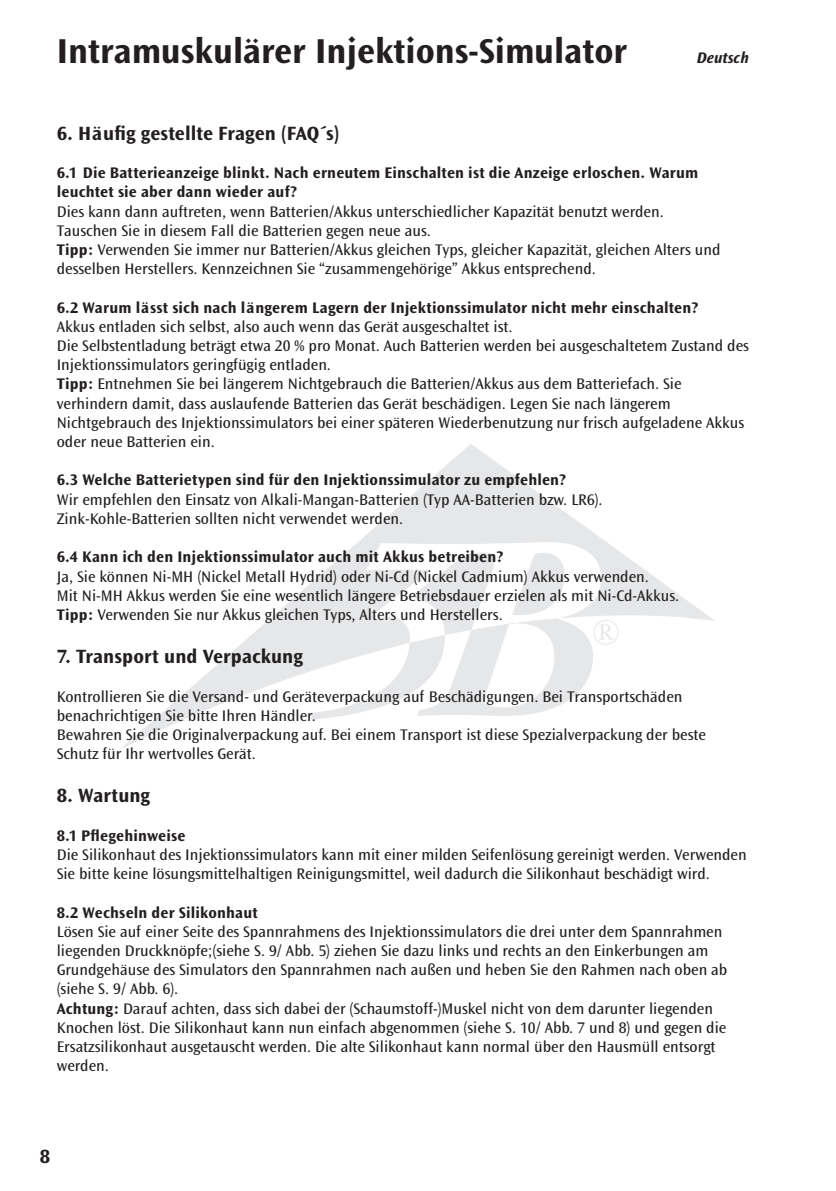
<style>
.page{position:relative;width:836px;height:1191px;background:#fff}
.page>*{position:absolute;margin:0;border:0;box-sizing:border-box;transform-origin:0 0}
.t1{font:36.2px "Perpetua";color:#e6e7e9}
.t2{font:700 36px "Ocean Sans";color:#231f20}
.t3{font:700 20px "Ocean Sans";letter-spacing:.005em;color:#231f20}
.t4{font:16px/19.2px "Ocean Sans";color:#231f20}
.t5{font:700 16px/19.2px "Ocean Sans";letter-spacing:.01em;color:#231f20}
.t6{font:italic 700 16px "Ocean Sans";color:#231f20}
.s1{font-weight:700}
</style>
<div class="page">
<svg style="left:120px;top:444px;width:595px;height:306px"></svg>
<svg style="left:311px;top:542px;width:289px;height:177px"></svg>
<h2 class="t2" style="left:57px;top:31px;width:571px">Intramuskulärer Injektions-Simulator</h2>
<p class="t6" style="left:696px;top:49px;width:53px">Deutsch</p>
<p class="t3" style="left:57px;top:122px;width:284px">6. Häufig gestellte Fragen (FAQ´s)</p>
<p class="t5" style="left:57px;top:163px;width:642px">6.1 Die Batterieanzeige blinkt. Nach erneutem Einschalten ist die Anzeige erloschen. Warum leuchtet sie aber dann wieder auf?</p>
<p class="t4" style="left:57px;top:202px;width:665px">Dies kann dann auftreten, wenn Batterien/Akkus unterschiedlicher Kapazität benutzt werden.<br>Tauschen Sie in diesem Fall die Batterien gegen neue aus.<br><span class="s1">Tipp:</span> Verwenden Sie immer nur Batterien/Akkus gleichen Typs, gleicher Kapazität, gleichen Alters und desselben Herstellers. Kennzeichnen Sie “zusammengehörige” Akkus entsprechend.</p>
<p class="t5" style="left:57px;top:298px;width:642px">6.2 Warum lässt sich nach längerem Lagern der Injektionssimulator nicht mehr einschalten?</p>
<p class="t4" style="left:57px;top:317px;width:693px">Akkus entladen sich selbst, also auch wenn das Gerät ausgeschaltet ist.<br>Die Selbstentladung beträgt etwa 20 % pro Monat. Auch Batterien werden bei ausgeschaltetem Zustand des Injektionssimulators geringfügig entladen.<br><span class="s1">Tipp:</span> Entnehmen Sie bei längerem Nichtgebrauch die Batterien/Akkus aus dem Batteriefach. Sie verhindern damit, dass auslaufende Batterien das Gerät beschädigen. Legen Sie nach längerem Nichtgebrauch des Injektionssimulators bei einer späteren Wiederbenutzung nur frisch aufgeladene Akkus oder neue Batterien ein.</p>
<p class="t5" style="left:57px;top:471px;width:510px">6.3 Welche Batterietypen sind für den Injektionssimulator zu empfehlen?</p>
<p class="t4" style="left:57px;top:490px;width:547px">Wir empfehlen den Einsatz von Alkali-Mangan-Batterien (Typ AA-Batterien bzw. LR6).<br>Zink-Kohle-Batterien sollten nicht verwendet werden.</p>
<p class="t5" style="left:57px;top:547px;width:448px">6.4 Kann ich den Injektionssimulator auch mit Akkus betreiben?</p>
<p class="t4" style="left:57px;top:567px;width:623px">Ja, Sie können Ni-MH (Nickel Metall Hydrid) oder Ni-Cd (Nickel Cadmium) Akkus verwenden.<br>Mit Ni-MH Akkus werden Sie eine wesentlich längere Betriebsdauer erzielen als mit Ni-Cd-Akkus.<br><span class="s1">Tipp:</span> Verwenden Sie nur Akkus gleichen Typs, Alters und Herstellers.</p>
<p class="t3" style="left:57px;top:645px;width:247px">7. Transport und Verpackung</p>
<p class="t4" style="left:57px;top:687px;width:650px">Kontrollieren Sie die Versand- und Geräteverpackung auf Beschädigungen. Bei Transportschäden benachrichtigen Sie bitte Ihren Händler.<br>Bewahren Sie die Originalverpackung auf. Bei einem Transport ist diese Spezialverpackung der beste Schutz für Ihr wertvolles Gerät.</p>
<p class="t3" style="left:57px;top:784px;width:95px">8. Wartung</p>
<p class="t5" style="left:57px;top:826px;width:130px">8.1 Pflegehinweise</p>
<p class="t4" style="left:57px;top:845px;width:691px">Die Silikonhaut des Injektionssimulators kann mit einer milden Seifenlösung gereinigt werden. Verwenden<br>Sie bitte keine lösungsmittelhaltigen Reinigungsmittel, weil dadurch die Silikonhaut beschädigt wird.</p>
<p class="t5" style="left:57px;top:903px;width:202px">8.2 Wechseln der Silikonhaut</p>
<p class="t4" style="left:57px;top:922px;width:671px">Lösen Sie auf einer Seite des Spannrahmens des Injektionssimulators die drei unter dem Spannrahmen liegenden Druckknöpfe;(siehe S. 9/ Abb. 5) ziehen Sie dazu links und rechts an den Einkerbungen am Grundgehäuse des Simulators den Spannrahmen nach außen und heben Sie den Rahmen nach oben ab (siehe S. 9/ Abb. 6).<br><span class="s1">Achtung:</span> Darauf achten, dass sich dabei der (Schaumstoff-)Muskel nicht von dem darunter liegenden Knochen löst. Die Silikonhaut kann nun einfach abgenommen (siehe S. 10/ Abb. 7 und 8) und gegen die Ersatzsilikonhaut ausgetauscht werden. Die alte Silikonhaut kann normal über den Hausmüll entsorgt werden.</p>
<h1 class="t1" style="left:592px;top:615px;width:29px">®</h1>
<p class="t3" style="left:40px;top:1145px;width:12px">8</p>
</div>
